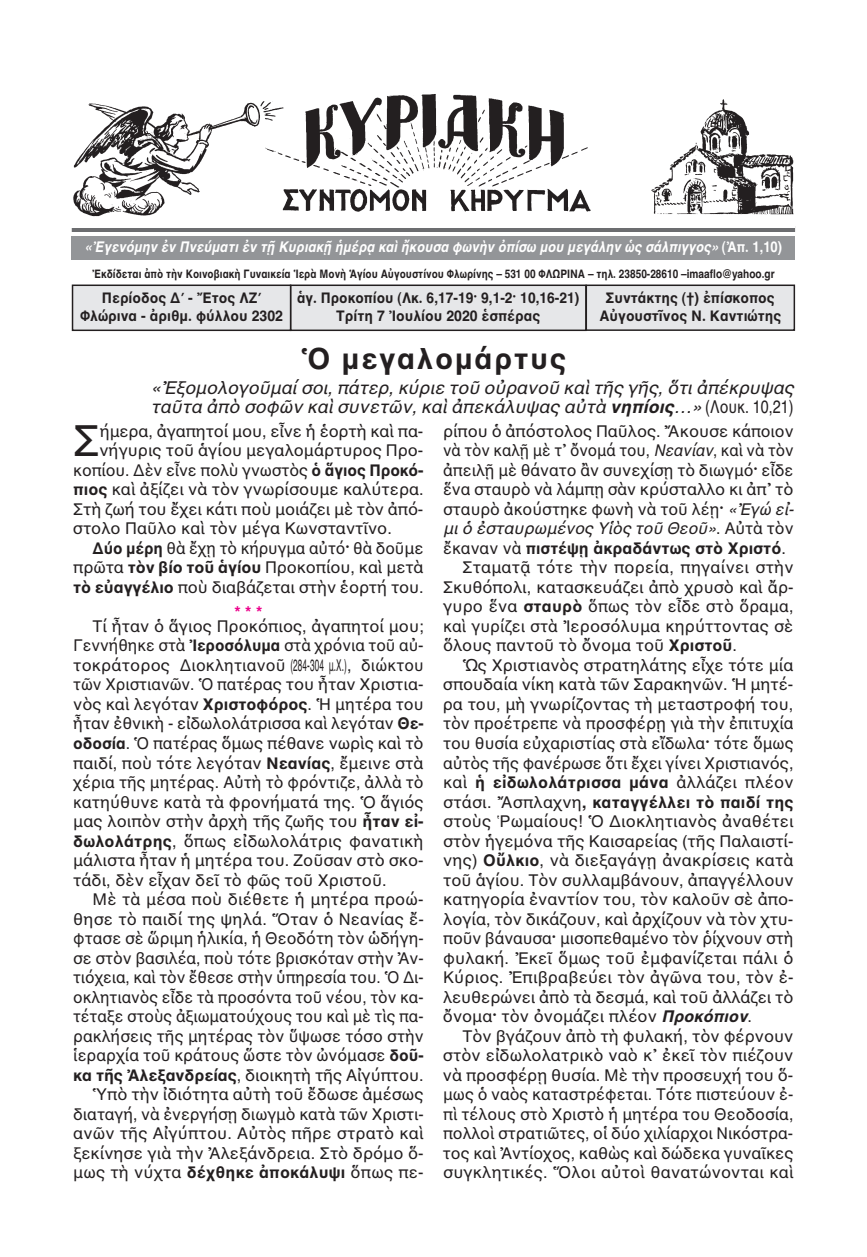
<style>
.page{position:relative;width:867px;height:1257px;background:#fff}
.page>*{position:absolute;margin:0;border:0;box-sizing:border-box;transform-origin:0 0}
.t1{font:43.5px "AL Helvetica";color:#231f20}
.t2{font:700 30px "AL Helvetica";letter-spacing:.05em;color:#231f20}
.t3{font:italic 18px/19.5px "AL Helvetica";letter-spacing:-.005em;color:#231f20}
.t4{font:16.5px/14.1px "AL Helvetica";color:#231f20}
.t5{font:16.5px "AL Helvetica";color:#231f20;scale:.95 1}
.t6{font:700 16.5px "AL Helvetica";letter-spacing:.01em;color:#231f20}
.t7{font:16.5px "AL Helvetica";color:#231f20;scale:.93 1}
.t8{font:italic 16.5px "AL Helvetica";color:#231f20}
.t9{font:700 15px/18px "AL Helvetica";color:#231f20;text-align:center;scale:.95 1}
.t10{font:italic 700 15px "AL Helvetica";color:#fff;scale:.88 1}
.t11{font:700 15px/18px "AL Helvetica";color:#231f20;text-align:center;scale:.93 1}
.t12{font:700 12px "AL Helvetica";color:#231f20;scale:.85 1}
.s1{font-style:normal}
.s2{font-weight:700}
.s3{font-weight:700;color:#ed028c}
.s4{font-style:italic}
.s5{font-weight:400}
.s6{font-weight:700;font-style:italic}
</style>
<div class="page">
<div style="left:291px;top:286px;width:294px;height:43px;background:#e6e7e9"></div>
<div style="left:290px;top:284px;width:296px;height:47px;border:2px solid #231f20"></div>
<div style="left:73px;top:286px;width:217px;height:43px;background:#e6e7e9"></div>
<div style="left:72px;top:284px;width:219px;height:47px;border:2px solid #231f20"></div>
<div style="left:587px;top:286px;width:206px;height:43px;background:#e6e7e9"></div>
<div style="left:585px;top:284px;width:210px;height:47px;border:2px solid #231f20"></div>
<div style="left:72px;top:226px;width:723px;height:6px;background:#6c6d70"></div>
<div style="left:72px;top:236px;width:723px;height:24px;background:#939598"></div>
<div style="left:72px;top:90px;width:723px;height:138px;background:#fff"></div>
<img style="left:73px;top:94px;width:721px;height:123px">
<p class="t10" style="left:85px;top:238px;width:794px">«Ἐγενόμην ἐν Πνεύματι ἐν τῇ Κυριακῇ ἡμέρᾳ καὶ ἤκουσα φωνὴν ὀπίσω μου μεγάλην ὡς σάλπιγγος» <span class="s1">(Ἀπ. 1,10)</span></p>
<p class="t12" style="left:92px;top:266px;width:804px">Ἐκδίδεται ἀπὸ τὴν Κοινοβιακὴ Γυναικεία Ἱερὰ Μονὴ Ἁγίου Αὐγουστίνου Φλωρίνης – 531 00 ΦΛΩΡΙΝΑ – τηλ. 23850-28610 –imaaflo@yahoo.gr</p>
<p class="t9" style="left:80px;top:288px;width:215px">Περίοδος Δ΄ - Ἔτος ΛΖ΄<br>Φλώρινα - ἀριθμ. φύλλου 2302</p>
<p class="t9" style="left:599px;top:288px;width:193px">Συντάκτης (†) ἐπίσκοπος<br>Αὐγουστῖνος Ν. Καντιώτης</p>
<p class="t2" style="left:300px;top:341px;width:267px">Ὁ μεγαλομάρτυς</p>
<p class="t3" style="left:151px;top:378px;width:644px">«Ἐξομολογοῦμαί σοι, πάτερ, κύριε τοῦ οὐρανοῦ καὶ τῆς γῆς, ὅτι ἀπέκρυψας ταῦτα ἀπὸ σοφῶν καὶ συνετῶν, καὶ ἀπεκάλυψας αὐτὰ <span class="s2">νηπίοις</span>…» <span class="s1">(Λουκ. 10,21)</span></p>
<p class="t11" style="left:297px;top:288px;width:305px">ἁγ. Προκοπίου (Λκ. 6,17-19· 9,1-2· 10,16-21)<br>Τρίτη 7 Ἰουλίου 2020 ἑσπέρας</p>
<p class="t1" style="left:73px;top:416px;width:28px">Σ</p>
<p class="t4" style="left:100px;top:424px;width:325px">ήμερα, ἀγαπητοί μου, εἶνε ἡ ἑορτὴ καὶ πα-</p>
<p class="t4" style="left:99px;top:443px;width:325px">νήγυρις τοῦ ἁγίου μεγαλομάρτυρος Προ-</p>
<p class="t4" style="left:73px;top:463px;width:352px">κοπίου. Δὲν εἶνε πολὺ γνωστὸς <span class="s2">ὁ ἅγιος Προκό-</span></p>
<p class="t4" style="left:73px;top:482px;width:352px"><span class="s2">πιος</span> καὶ ἀξίζει νὰ τὸν γνωρίσουμε καλύτερα.</p>
<p class="t4" style="left:73px;top:502px;width:351px">Στὴ ζωή του ἔχει κάτι ποὺ μοιάζει μὲ τὸν ἀπό-</p>
<p class="t4" style="left:73px;top:521px;width:320px">στολο Παῦλο καὶ τὸν μέγα Κωνσταντῖνο.</p>
<p class="t5" style="left:93px;top:538px;width:350px"><span class="s2">Δύο μέρη</span> θὰ ἔχῃ τὸ κήρυγμα αὐτό<span class="s2">·</span> θὰ δοῦμε</p>
<p class="t4" style="left:73px;top:560px;width:352px">πρῶτα <span class="s2">τὸν βίο τοῦ ἁγίου</span> Προκοπίου, καὶ μετὰ</p>
<p class="t4" style="left:73px;top:580px;width:352px"><span class="s2">τὸ εὐαγγέλιο</span> ποὺ διαβάζεται στὴν ἑορτή του.</p>
<p class="t4" style="left:92px;top:605px;width:332px;text-indent:142px"><span class="s3">***<br></span>Τί ἦταν ὁ ἅγιος Προκόπιος, ἀγαπητοί μου;</p>
<p class="t5" style="left:73px;top:636px;width:370px">Γεννήθηκε στὰ <span class="s2">Ἰεροσόλυμα</span> στὰ χρόνια τοῦ αὐ-</p>
<p class="t4" style="left:73px;top:658px;width:352px">τοκράτορος Διοκλητιανοῦ (284-304 μ.Χ.), διώκτου</p>
<p class="t5" style="left:73px;top:675px;width:370px">τῶν Χριστιανῶν. Ὁ πατέρας του ἦταν Χριστια-</p>
<p class="t4" style="left:73px;top:697px;width:352px">νὸς καὶ λεγόταν <span class="s2">Χριστοφόρος</span>. Ἡ μητέρα του</p>
<p class="t4" style="left:73px;top:716px;width:352px">ἦταν ἐθνικὴ - εἰδωλολάτρισσα καὶ λεγόταν <span class="s2">Θε-</span></p>
<p class="t4" style="left:73px;top:736px;width:352px"><span class="s2">οδοσία</span>. Ὁ πατέρας ὅμως πέθανε νωρὶς καὶ τὸ</p>
<p class="t4" style="left:73px;top:755px;width:352px">παιδί, ποὺ τότε λεγόταν <span class="s2">Νεανίας</span>, ἔμεινε στὰ</p>
<p class="t4" style="left:73px;top:775px;width:352px">χέρια τῆς μητέρας. Αὐτὴ τὸ φρόντιζε, ἀλλὰ τὸ</p>
<p class="t7" style="left:73px;top:792px;width:378px">κατηύθυνε κατὰ τὰ φρονήματά της. Ὁ ἅγιός</p>
<p class="t4" style="left:73px;top:814px;width:352px">μας λοιπὸν στὴν ἀρχὴ τῆς ζωῆς του <span class="s2">ἦταν εἰ-</span></p>
<p class="t4" style="left:73px;top:833px;width:352px"><span class="s2">δωλολάτρης</span>, ὅπως εἰδωλολάτρις φανατικὴ</p>
<p class="t4" style="left:73px;top:853px;width:352px">μάλιστα ἦταν ἡ μητέρα του. Ζοῦσαν στὸ σκο-</p>
<p class="t4" style="left:73px;top:872px;width:315px">τάδι, δὲν εἶχαν δεῖ τὸ φῶς τοῦ Χριστοῦ.</p>
<p class="t4" style="left:93px;top:892px;width:332px">Μὲ τὰ μέσα ποὺ διέθετε ἡ μητέρα προώ-</p>
<p class="t4" style="left:73px;top:911px;width:352px">θησε τὸ παιδί της ψηλά. Ὅταν ὁ Νεανίας ἔ-</p>
<p class="t4" style="left:73px;top:931px;width:352px">φτασε σὲ ὥριμη ἡλικία, ἡ Θεοδότη τὸν ὡδήγη-</p>
<p class="t4" style="left:73px;top:950px;width:352px">σε στὸν βασιλέα, ποὺ τότε βρισκόταν στὴν Ἀν-</p>
<p class="t5" style="left:73px;top:967px;width:370px">τιόχεια, καὶ τὸν ἔθεσε στὴν ὑπηρεσία του. Ὁ Δι-</p>
<p class="t5" style="left:73px;top:987px;width:370px">οκλητιανὸς εἶδε τὰ προσόντα τοῦ νέου, τὸν κα-</p>
<p class="t5" style="left:73px;top:1006px;width:370px">τέταξε στοὺς ἀξιωματούχους του καὶ μὲ τὶς πα-</p>
<p class="t4" style="left:73px;top:1028px;width:352px">ρακλήσεις τῆς μητέρας τὸν ὕψωσε τόσο στὴν</p>
<p class="t4" style="left:73px;top:1048px;width:352px">ἱεραρχία τοῦ κράτους ὥστε τὸν ὠνόμασε <span class="s2">δοῦ-</span></p>
<p class="t4" style="left:73px;top:1067px;width:352px"><span class="s2">κα τῆς Ἀλεξανδρείας</span>, διοικητὴ τῆς Αἰγύπτου.</p>
<p class="t4" style="left:92px;top:1087px;width:332px">Ὑπὸ τὴν ἰδιότητα αὐτὴ τοῦ ἔδωσε ἀμέσως</p>
<p class="t4" style="left:73px;top:1106px;width:352px">διαταγή, νὰ ἐνεργήσῃ διωγμὸ κατὰ τῶν Χριστι-</p>
<p class="t4" style="left:73px;top:1126px;width:352px">ανῶν τῆς Αἰγύπτου. Αὐτὸς πῆρε στρατὸ καὶ</p>
<p class="t4" style="left:73px;top:1145px;width:352px">ξεκίνησε γιὰ τὴν Ἀλεξάνδρεια. Στὸ δρόμο ὅ-</p>
<p class="t4" style="left:73px;top:1165px;width:352px">μως τὴ νύχτα <span class="s2">δέχθηκε ἀποκάλυψι</span> ὅπως πε-</p>
<p class="t4" style="left:443px;top:424px;width:352px">ρίπου ὁ ἀπόστολος Παῦλος. Ἄκουσε κάποιον</p>
<p class="t7" style="left:443px;top:441px;width:378px">νὰ τὸν καλῇ μὲ τ᾽ ὄνομά του, <span class="s4">Νεανίαν</span>, καὶ νὰ τὸν</p>
<p class="t4" style="left:443px;top:463px;width:352px">ἀπειλῇ μὲ θάνατο ἂν συνεχίσῃ τὸ διωγμό<span class="s2">·</span> εἶδε</p>
<p class="t4" style="left:443px;top:482px;width:352px">ἕνα σταυρὸ νὰ λάμπῃ σὰν κρύσταλλο κι ἀπ᾽ τὸ</p>
<p class="t4" style="left:443px;top:502px;width:352px">σταυρὸ ἀκούστηκε φωνὴ νὰ τοῦ λέῃ<span class="s2">·</span> <span class="s4">«Ἐγώ εἰ-</span></p>
<p class="t8" style="left:443px;top:519px;width:352px">μι ὁ ἐσταυρωμένος Υἱὸς τοῦ Θεοῦ»<span class="s1">. Αὐτὰ τὸν</span></p>
<p class="t6" style="left:443px;top:538px;width:344px"><span class="s5">ἔκαναν νὰ</span> πιστέψῃ ἀκραδάντως στὸ Χριστό<span class="s5">.</span></p>
<p class="t4" style="left:462px;top:560px;width:332px">Σταματᾷ τότε τὴν πορεία, πηγαίνει στὴν</p>
<p class="t4" style="left:443px;top:580px;width:352px">Σκυθόπολι, κατασκευάζει ἀπὸ χρυσὸ καὶ ἄρ-</p>
<p class="t4" style="left:443px;top:599px;width:352px">γυρο ἕνα <span class="s2">σταυρὸ</span> ὅπως τὸν εἶδε στὸ ὅραμα,</p>
<p class="t4" style="left:443px;top:619px;width:352px">καὶ γυρίζει στὰ Ἰεροσόλυμα κηρύττοντας σὲ</p>
<p class="t4" style="left:443px;top:638px;width:295px">ὅλους παντοῦ τὸ ὄνομα τοῦ <span class="s2">Χριστοῦ</span>.</p>
<p class="t4" style="left:462px;top:658px;width:332px">Ὡς Χριστιανὸς στρατηλάτης εἶχε τότε μία</p>
<p class="t4" style="left:443px;top:677px;width:352px">σπουδαία νίκη κατὰ τῶν Σαρακηνῶν. Ἡ μητέ-</p>
<p class="t4" style="left:443px;top:697px;width:352px">ρα του, μὴ γνωρίζοντας τὴ μεταστροφή του,</p>
<p class="t4" style="left:443px;top:716px;width:352px">τὸν προέτρεπε νὰ προσφέρῃ γιὰ τὴν ἐπιτυχία</p>
<p class="t4" style="left:443px;top:736px;width:352px">του θυσία εὐχαριστίας στὰ εἴδωλα<span class="s2">·</span> τότε ὅμως</p>
<p class="t4" style="left:443px;top:755px;width:352px">αὐτὸς τῆς φανέρωσε ὅτι ἔχει γίνει Χριστιανός,</p>
<p class="t6" style="left:443px;top:772px;width:352px"><span class="s5">καὶ</span> ἡ εἰδωλολάτρισσα μάνα <span class="s5">ἀλλάζει πλέον</span></p>
<p class="t6" style="left:443px;top:792px;width:352px"><span class="s5">στάσι. Ἄσπλαχνη</span>, καταγγέλλει τὸ παιδί της</p>
<p class="t4" style="left:443px;top:814px;width:352px">στοὺς ῾Ρωμαίους! Ὁ Διοκλητιανὸς ἀναθέτει</p>
<p class="t4" style="left:443px;top:833px;width:352px">στὸν ἡγεμόνα τῆς Καισαρείας (τῆς Παλαιστί-</p>
<p class="t4" style="left:443px;top:853px;width:352px">νης) <span class="s2">Οὔλκιο</span>, νὰ διεξαγάγῃ ἀνακρίσεις κατὰ</p>
<p class="t4" style="left:443px;top:872px;width:352px">τοῦ ἁγίου. Τὸν συλλαμβάνουν, ἀπαγγέλλουν</p>
<p class="t4" style="left:443px;top:892px;width:352px">κατηγορία ἐναντίον του, τὸν καλοῦν σὲ ἀπο-</p>
<p class="t4" style="left:443px;top:911px;width:351px">λογία, τὸν δικάζουν, καὶ ἀρχίζουν νὰ τὸν χτυ-</p>
<p class="t4" style="left:443px;top:931px;width:352px">ποῦν βάναυσα<span class="s2">·</span> μισοπεθαμένο τὸν ῥίχνουν στὴ</p>
<p class="t4" style="left:443px;top:950px;width:352px">φυλακή. Ἐκεῖ ὅμως τοῦ ἐμφανίζεται πάλι ὁ</p>
<p class="t4" style="left:443px;top:970px;width:352px">Κύριος. Ἐπιβραβεύει τὸν ἀγῶνα του, τὸν ἐ-</p>
<p class="t4" style="left:443px;top:989px;width:352px">λευθερώνει ἀπὸ τὰ δεσμά, καὶ τοῦ ἀλλάζει τὸ</p>
<p class="t4" style="left:443px;top:1009px;width:310px">ὄνομα<span class="s2">·</span> τὸν ὀνομάζει πλέον <span class="s6">Προκόπιον</span>.</p>
<p class="t4" style="left:462px;top:1028px;width:332px">Τὸν βγάζουν ἀπὸ τὴ φυλακή, τὸν φέρνουν</p>
<p class="t4" style="left:443px;top:1048px;width:352px">στὸν εἰδωλολατρικὸ ναὸ κ᾽ ἐκεῖ τὸν πιέζουν</p>
<p class="t4" style="left:443px;top:1067px;width:352px">νὰ προσφέρῃ θυσία. Μὲ τὴν προσευχή του ὅ-</p>
<p class="t4" style="left:443px;top:1087px;width:352px">μως ὁ ναὸς καταστρέφεται. Τότε πιστεύουν ἐ-</p>
<p class="t4" style="left:443px;top:1106px;width:352px">πὶ τέλους στὸ Χριστὸ ἡ μητέρα του Θεοδοσία,</p>
<p class="t4" style="left:443px;top:1126px;width:352px">πολλοὶ στρατιῶτες, οἱ δύο χιλίαρχοι Νικόστρα-</p>
<p class="t4" style="left:443px;top:1145px;width:352px">τος καὶ Ἀντίοχος, καθὼς καὶ δώδεκα γυναῖκες</p>
<p class="t4" style="left:443px;top:1165px;width:352px">συγκλητικές. Ὅλοι αὐτοὶ θανατώνονται καὶ</p>
</div>
